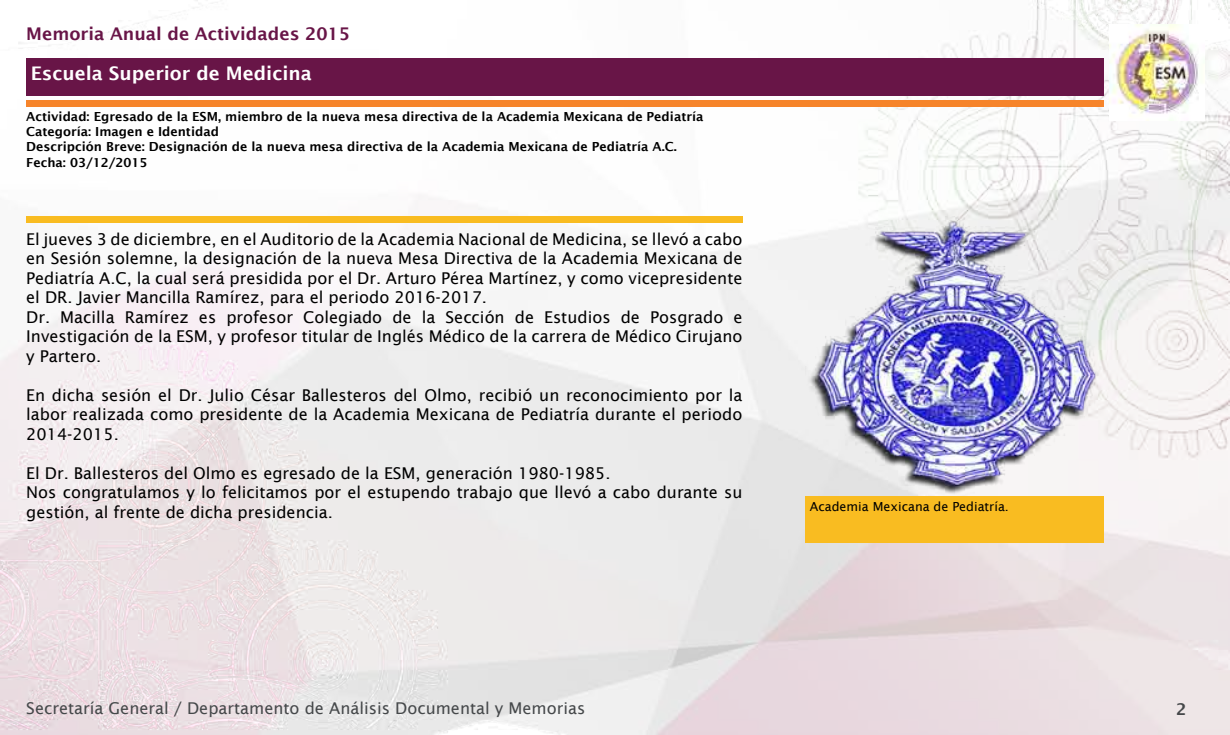
<style>
.page{position:relative;width:1230px;height:735px;background:#fff}
.page>*{position:absolute;margin:0;border:0;box-sizing:border-box;transform-origin:0 0}
.t1{font:600 18.75px "Lucida Sans";color:#fff}
.t2{font:600 17.5px "Lucida Sans";color:#681547}
.t3{font:16.25px/19.5px "Lucida Sans";color:#000}
.t4{font:16.25px "Lucida Sans";color:#45484a}
.t5{font:600 16.25px "Lucida Sans";color:#45484a}
.t6{font:600 12.5px/15px "Lucida Sans";color:#000}
.t7{font:12.5px "Lucida Sans";color:#000}
</style>
<div class="page">
<img style="left:0;top:0;width:1230px;height:735px">
<img style="left:1109px;top:24px;width:95px;height:97px">
<div style="left:26px;top:58px;width:1078px;height:38px;background:#681547"></div>
<div style="left:26px;top:216px;width:716px;height:7px;background:#f9bc21"></div>
<div style="left:26px;top:100px;width:1078px;height:6px;background:#f6842a"></div>
<div style="left:805px;top:496px;width:299px;height:46px;background:#f9bc21"></div>
<img style="left:806px;top:216px;width:298px;height:280px">
<p class="t2" style="left:26px;top:24px;width:325px">Memoria Anual de Actividades 2015</p>
<p class="t1" style="left:31px;top:63px;width:283px">Escuela Superior de Medicina</p>
<p class="t6" style="left:26px;top:109px;width:679px">Actividad: Egresado de la ESM, miembro de la nueva mesa directiva de la Academia Mexicana de Pediatría<br>Categoría: Imagen e Identidad<br>Descripción Breve: Designación de la nueva mesa directiva de la Academia Mexicana de Pediatría A.C.</p>
<p class="t6" style="left:26px;top:155px;width:123px">Fecha: 03/12/2015</p>
<p class="t3" style="left:26px;top:229px;width:718px">El jueves 3 de diciembre, en el Auditorio de la Academia Nacional de Medicina, se llevó a cabo en Sesión solemne, la designación de la nueva Mesa Directiva de la Academia Mexicana de Pediatría A.C, la cual será presidida por el Dr. Arturo Pérea Martínez, y como vicepresidente el DR. Javier Mancilla Ramírez, para el periodo 2016-2017.<br>Dr. Macilla Ramírez es profesor Colegiado de la Sección de Estudios de Posgrado e Investigación de la ESM, y profesor titular de Inglés Médico de la carrera de Médico Cirujano y Partero.</p>
<p class="t3" style="left:26px;top:385px;width:718px;text-align:justify">En dicha sesión el Dr. Julio César Ballesteros del Olmo, recibió un reconocimiento por la labor realizada como presidente de la Academia Mexicana de Pediatría durante el periodo 2014-2015.</p>
<p class="t3" style="left:26px;top:463px;width:718px">El Dr. Ballesteros del Olmo es egresado de la ESM, generación 1980-1985.<br>Nos congratulamos y lo felicitamos por el estupendo trabajo que llevó a cabo durante su gestión, al frente de dicha presidencia.</p>
<p class="t7" style="left:810px;top:499px;width:201px">Academia Mexicana de Pediatría.</p>
<p class="t4" style="left:26px;top:699px;width:561px">Secretaría General / Departamento de Análisis Documental y Memorias</p>
<p class="t5" style="left:1176px;top:700px;width:12px">2</p>
</div>
